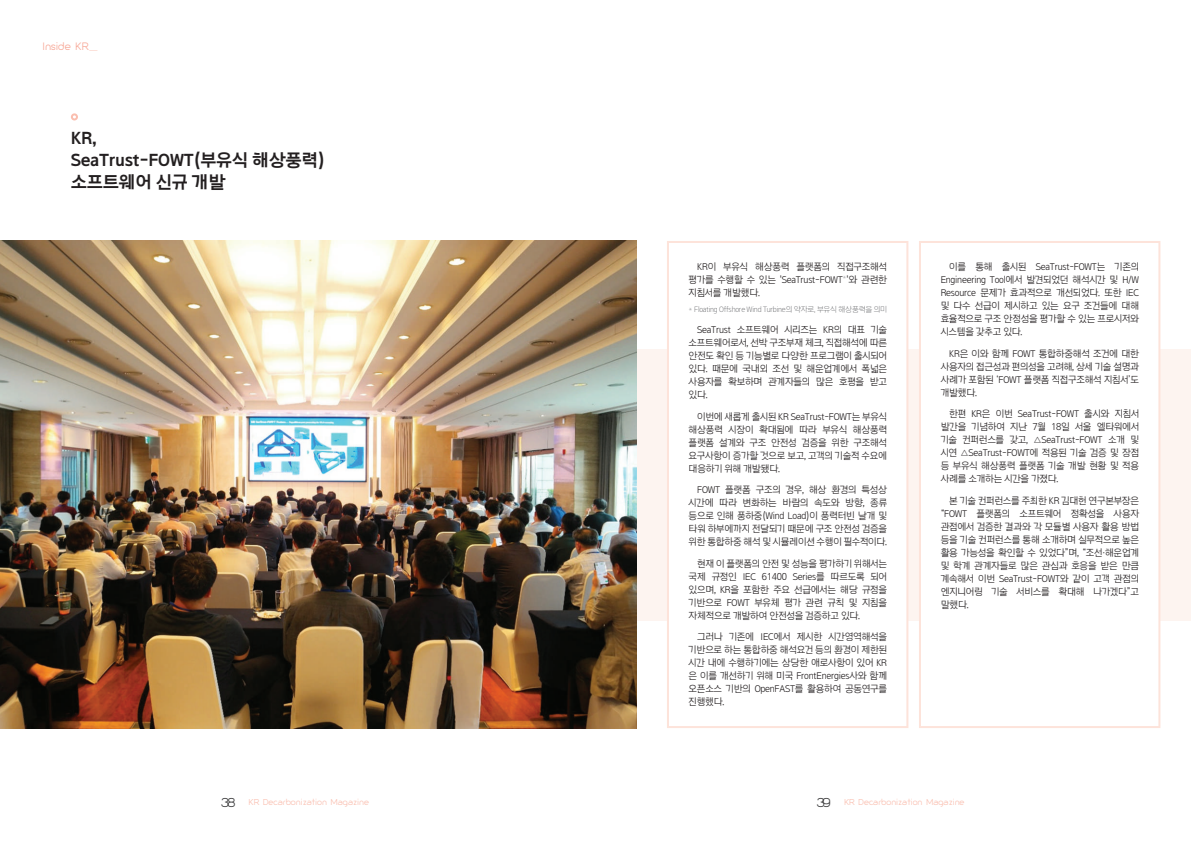
<style>
.page{position:relative;width:1191px;height:842px;background:#fff}
.page>*{position:absolute;margin:0;border:0;box-sizing:border-box;transform-origin:0 0}
.t1{font:18px/22px "Arita dotum Bold OTF";letter-spacing:-.025em;color:#231f20}
.t2{font:10px/13px "Arita dotum Medium OTF";letter-spacing:-.025em;color:#231f20;text-align:justify;scale:.95 1}
.t3{font:10px "Giorgio";color:#f7a695}
.t4{font:8px "Giorgio";color:#fabeaf}
.t5{font:8px "Arita dotum Light OTF";letter-spacing:-.025em;color:#6c6d70;scale:.95 1}
.s1{color:#fcd6cb}
.s2{color:#939598}
.s3{font-size:12px;color:#3e3e3f}
</style>
<div class="page">
<div style="left:158px;top:349px;width:1033px;height:271px;background:#fdf4f0"></div>
<div style="left:71px;top:113px;width:7px;height:7px;border:2px solid #fabeaf;border-radius:50%"></div>
<div style="left:667px;top:241px;width:241px;height:487px;background:#fff;border:2px solid #fde3da"></div>
<div style="left:919px;top:241px;width:241px;height:487px;background:#fff;border:2px solid #fde3da"></div>
<img style="left:0;top:241px;width:636px;height:487px">
<p class="t3" style="left:43px;top:40px;width:57px">Inside KR<span class="s1">_</span></p>
<h1 class="t1" style="left:71px;top:126px;width:256px">KR,<br>SeaTrust-FOWT(부유식 해상풍력) 소프트웨어 신규 개발</h1>
<p class="t2" style="left:688px;top:260px;width:210px;text-indent:9px">KR이 부유식 해상풍력 플랫폼의 직접구조해석 평가를 수행할 수 있는 'SeaTrust-FOWT<sup>*</sup>'와 관련한 지침서를 개발했다.</p>
<p class="t5" style="left:688px;top:305px;width:210px"><span class="s2">*</span> Floating Offshore Wind Turbine의 약자로, 부유식 해상풍력을 의미</p>
<p class="t2" style="left:688px;top:323px;width:210px;text-indent:9px">SeaTrust 소프트웨어 시리즈는 KR의 대표 기술 소프트웨어로서, 선박 구조부재 체크, 직접해석에 따른 안전도 확인 등 기능별로 다양한 프로그램이 출시되어 있다. 때문에 국내외 조선 및 해운업계에서 폭넓은 사용자를 확보하며 관계자들의 많은 호평을 받고 있다.</p>
<p class="t2" style="left:688px;top:410px;width:210px;text-indent:9px">이번에 새롭게 출시된 KR SeaTrust-FOWT는 부유식 해상풍력 시장이 확대됨에 따라 부유식 해상풍력 플랫폼 설계와 구조 안전성 검증을 위한 구조해석 요구사항이 증가할 것으로 보고, 고객의 기술적 수요에 대응하기 위해 개발됐다.</p>
<p class="t2" style="left:688px;top:483px;width:210px;text-indent:9px">FOWT 플랫폼 구조의 경우, 해상 환경의 특성상 시간에 따라 변화하는 바람의 속도와 방향, 종류 등으로 인해 풍하중(Wind Load)이 풍력터빈 날개 및 타워 하부에까지 전달되기 때문에 구조 안전성 검증을 위한 통합하중 해석 및 시뮬레이션 수행이 필수적이다.</p>
<p class="t2" style="left:688px;top:557px;width:210px;text-indent:9px">현재 이 플랫폼의 안전 및 성능을 평가하기 위해서는 국제 규정인 IEC 61400 Series를 따르도록 되어 있으며, KR을 포함한 주요 선급에서는 해당 규정을 기반으로 FOWT 부유체 평가 관련 규칙 및 지침을 자체적으로 개발하여 안전성을 검증하고 있다.</p>
<p class="t2" style="left:688px;top:630px;width:210px;text-indent:9px">그러나 기존에 IEC에서 제시한 시간영역해석을 기반으로 하는 통합하중 해석요건 등의 환경이 제한된 시간 내에 수행하기에는 상당한 애로사항이 있어 KR 은 이를 개선하기 위해 미국 FrontEnergies사와 함께 오픈소스 기반의 OpenFAST를 활용하여 공동연구를 진행했다.</p>
<p class="t2" style="left:940px;top:260px;width:210px;text-indent:9px">이를 통해 출시된 SeaTrust-FOWT는 기존의 Engineering Tool에서 발견되었던 해석시간 및 H/W Resource 문제가 효과적으로 개선되었다. 또한 IEC 및 다수 선급이 제시하고 있는 요구 조건들에 대해 효율적으로 구조 안정성을 평가할 수 있는 프로시저와 시스템을 갖추고 있다.</p>
<p class="t2" style="left:940px;top:347px;width:210px;text-indent:9px">KR은 이와 함께 FOWT 통합하중해석 조건에 대한 사용자의 접근성과 편의성을 고려해, 상세 기술 설명과 사례가 포함된 ‘FOWT 플랫폼 직접구조해석 지침서’도 개발했다.</p>
<p class="t2" style="left:940px;top:407px;width:210px;text-indent:9px">한편 KR은 이번 SeaTrust-FOWT 출시와 지침서 발간을 기념하여 지난 7월 18일 서울 엘타워에서 기술 컨퍼런스를 갖고, △SeaTrust-FOWT 소개 및 시연 △SeaTrust-FOWT에 적용된 기술 검증 및 장점 등 부유식 해상풍력 플랫폼 기술 개발 현황 및 적용 사례를 소개하는 시간을 가졌다.</p>
<p class="t2" style="left:940px;top:494px;width:210px;text-indent:9px">본 기술 컨퍼런스를 주최한 KR 김대헌 연구본부장은 “FOWT 플랫폼의 소프트웨어 정확성을 사용자 관점에서 검증한 결과와 각 모듈별 사용자 활용 방법 등을 기술 컨퍼런스를 통해 소개하며 실무적으로 높은 활용 가능성을 확인할 수 있었다”며, “조선·해운업계 및 학계 관계자들로 많은 관심과 호응을 받은 만큼 계속해서 이번 SeaTrust-FOWT와 같이 고객 관점의 엔지니어링 기술 서비스를 확대해 나가겠다”고 말했다.</p>
<p class="t4" style="left:221px;top:797px;width:149px"><span class="s3">38</span> KR Decarbonization Magazine</p>
<p class="t4" style="left:816px;top:797px;width:149px"><span class="s3">39</span> KR Decarbonization Magazine</p>
</div>
